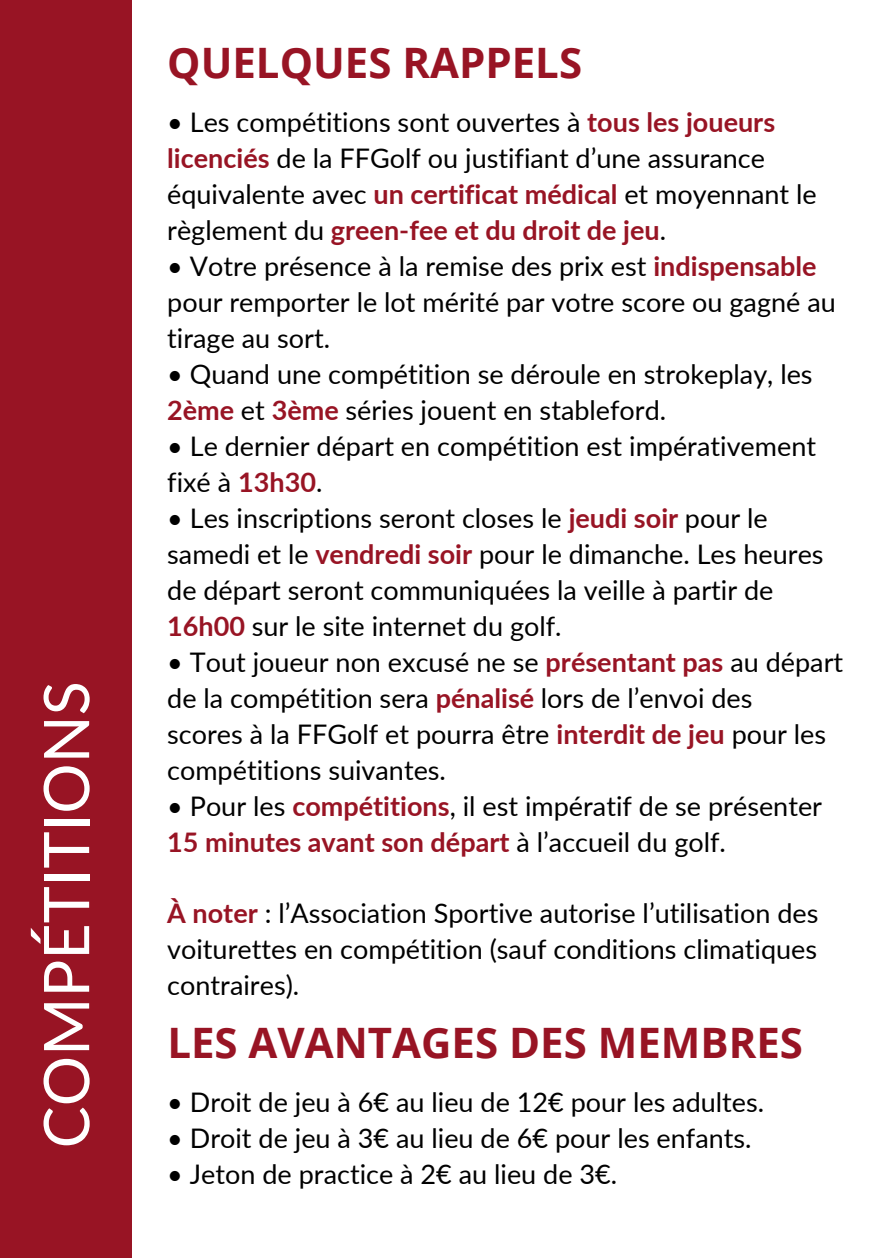
<style>
.page{position:relative;width:894px;height:1258px;background:#fff}
.page>*{position:absolute;margin:0;border:0;box-sizing:border-box;transform-origin:0 0}
.t1{font:63px "Lato";color:#fff}
.t2{font:700 42px "Open Sans";color:#981424}
.t3{font:27px/36px "Lato";color:#000}
.s1{font-weight:700;color:#981424}
</style>
<div class="page">
<div style="left:0;top:0;width:131px;height:1258px;background:#981424"></div>
<h1 class="t1" style="left:27px;top:1148px;width:469px;rotate:-90deg">COMPÉTITIONS</h1>
<h2 class="t2" style="left:167px;top:33px;width:416px">QUELQUES RAPPELS</h2>
<p class="t3" style="left:167px;top:104px;width:651px">• Les compétitions sont ouvertes à <span class="s1">tous les joueurs licenciés</span> de la FFGolf ou justifiant d’une assurance équivalente avec <span class="s1">un certificat médical</span> et moyennant le règlement du <span class="s1">green-fee et du droit de jeu</span>.</p>
<p class="t3" style="left:167px;top:248px;width:670px">• Votre présence à la remise des prix est <span class="s1">indispensable </span>pour remporter le lot mérité par votre score ou gagné au tirage au sort.</p>
<p class="t3" style="left:167px;top:356px;width:646px">• Quand une compétition se déroule en strokeplay, les<br><span class="s1">2ème</span> et <span class="s1">3ème</span> séries jouent en stableford.</p>
<p class="t3" style="left:167px;top:428px;width:650px">• Le dernier départ en compétition est impérativement fixé à <span class="s1">13h30</span>.</p>
<p class="t3" style="left:167px;top:500px;width:657px">• Les inscriptions seront closes le <span class="s1">jeudi soir</span> pour le samedi et le <span class="s1">vendredi soir</span> pour le dimanche. Les heures de départ seront communiquées la veille à partir de <span class="s1">16h00</span> sur le site internet du golf.</p>
<p class="t3" style="left:167px;top:644px;width:677px">• Tout joueur non excusé ne se <span class="s1">présentant pas</span> au départ de la compétition sera <span class="s1">pénalisé</span> lors de l’envoi des<br>scores à la FFGolf et pourra être <span class="s1">interdit de jeu</span> pour les compétitions suivantes.</p>
<p class="t3" style="left:167px;top:788px;width:656px">• Pour les <span class="s1">compétitions</span>, il est impératif de se présenter<br><span class="s1">15 minutes avant son départ</span> à l’accueil du golf.</p>
<p class="t3" style="left:167px;top:895px;width:652px;text-align:justify"><span class="s1">À noter</span> : l’Association Sportive autorise l’utilisation des voiturettes en compétition (sauf conditions climatiques contraires).</p>
<h2 class="t2" style="left:167px;top:1013px;width:637px">LES AVANTAGES DES MEMBRES</h2>
<p class="t3" style="left:167px;top:1083px;width:598px">• Droit de jeu à 6€ au lieu de 12€ pour les adultes.</p>
<p class="t3" style="left:167px;top:1119px;width:585px">• Droit de jeu à 3€ au lieu de 6€ pour les enfants.</p>
<p class="t3" style="left:167px;top:1155px;width:451px">• Jeton de practice à 2€ au lieu de 3€.</p>
</div>
